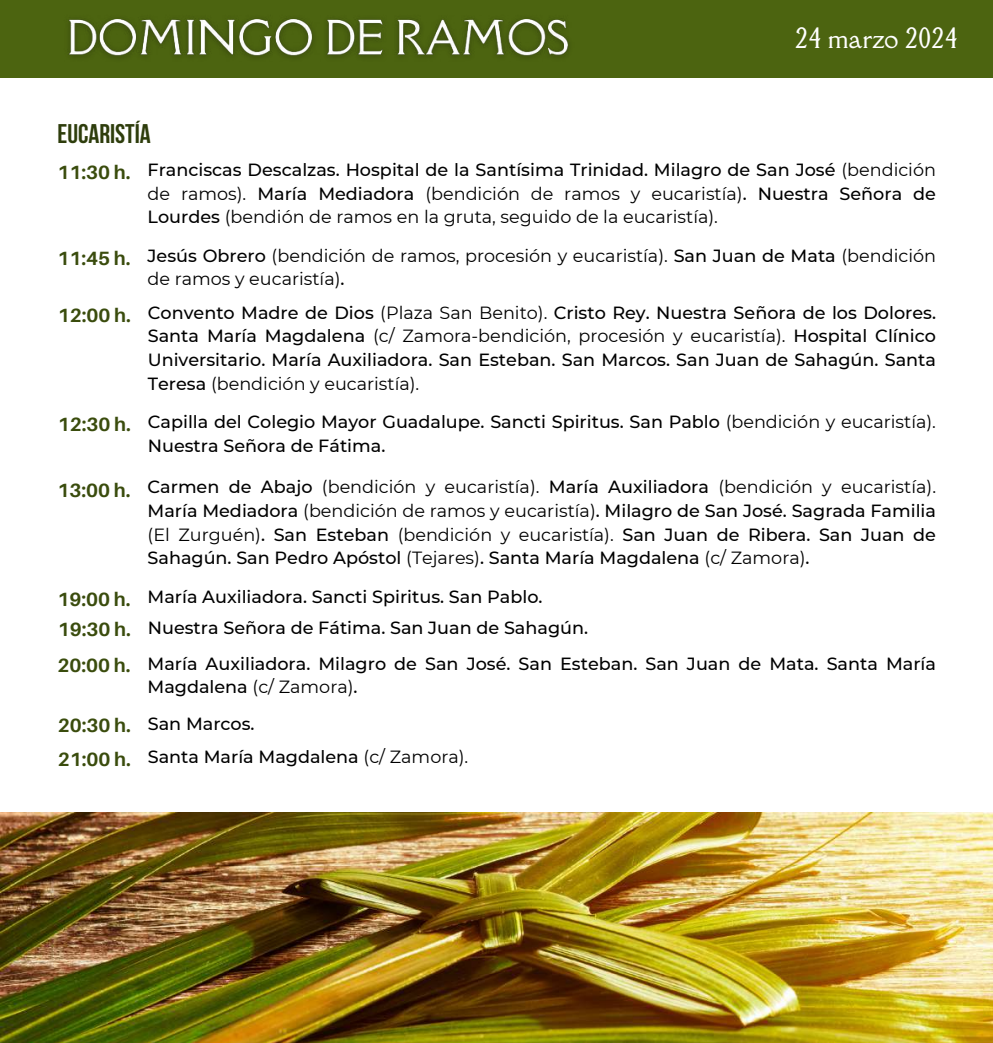
<style>
.page{position:relative;width:993px;height:1043px;background:#fff}
.page>*{position:absolute;margin:0;border:0;box-sizing:border-box;transform-origin:0 0}
.t1{font:700 26.95px "Bebas Neue";color:#2e3d0c}
.t2{font:25.72px "Della Respira";color:#fff}
.t3{font:700 19.25px "Aileron";color:#3a4c0d}
.t4{font:500 17.68px/23.6px "Montserrat";color:#000;text-align:justify}
.t5{font:17.68px/23.6px "Montserrat";color:#000}
.s1{font-weight:400}
.s2{font-weight:500}
</style>
<div class="page">
<img style="left:0;top:812px;width:992px;height:230px">
<div style="left:0;top:0;width:992px;height:77px;background:#4c6410"></div>
<img style="left:68px;top:18px;width:501px;height:39px">
<h1 class="t1" style="left:57px;top:123px;width:95px">EUCARISTÍA</h1>
<h2 class="t2" style="left:794px;top:20px;width:164px">24 marzo 2024</h2>
<p class="t3" style="left:57px;top:160px;width:75px">11:30 h.</p>
<p class="t4" style="left:147px;top:158px;width:789px">Franciscas Descalzas. Hospital de la Santísima Trinidad. Milagro de San José <span class="s1">(bendición de ramos).</span> María Mediadora <span class="s1">(bendición de ramos y eucaristía)</span>. Nuestra Señora de Lourdes <span class="s1">(bendión de ramos en la gruta, seguido de la eucaristía).</span></p>
<p class="t3" style="left:57px;top:246px;width:75px">11:45 h.</p>
<p class="t5" style="left:147px;top:243px;width:789px"><span class="s2">Jesús Obrero</span> (bendición de ramos, procesión y eucaristía). <span class="s2">San Juan de Mata</span> (bendición de ramos y eucaristía)<span class="s2">.</span></p>
<p class="t3" style="left:58px;top:303px;width:75px">12:00 h.</p>
<p class="t4" style="left:148px;top:300px;width:789px">Convento Madre de Dios <span class="s1">(Plaza San Benito).</span> Cristo Rey. Nuestra Señora de los Dolores.<br>Santa María Magdalena <span class="s1">(c/ Zamora-bendición, procesión y eucaristía).</span> Hospital Clínico Universitario. María Auxiliadora. San Esteban. San Marcos. San Juan de Sahagún. Santa Teresa <span class="s1">(bendición y eucaristía).</span></p>
<p class="t3" style="left:58px;top:412px;width:75px">12:30 h.</p>
<p class="t4" style="left:148px;top:410px;width:789px">Capilla del Colegio Mayor Guadalupe. Sancti Spiritus. San Pablo <span class="s1">(bendición y eucaristía).<br></span>Nuestra Señora de Fátima.</p>
<p class="t3" style="left:57px;top:477px;width:75px">13:00 h.</p>
<p class="t4" style="left:147px;top:475px;width:789px">Carmen de Abajo <span class="s1">(bendición y eucaristía).</span> María Auxiliadora <span class="s1">(bendición y eucaristía).<br></span>María Mediadora <span class="s1">(bendición de ramos y eucaristía)</span>. Milagro de San José. Sagrada Familia <span class="s1">(El Zurguén)</span>. San Esteban <span class="s1">(bendición y eucaristía).</span> San Juan de Ribera. San Juan de Sahagún. San Pedro Apóstol <span class="s1">(Tejares)</span>. Santa María Magdalena <span class="s1">(c/ Zamora)</span>.</p>
<p class="t3" style="left:57px;top:587px;width:75px">19:00 h.</p>
<p class="t4" style="left:147px;top:584px;width:396px">María Auxiliadora. Sancti Spiritus. San Pablo.</p>
<p class="t3" style="left:58px;top:617px;width:75px">19:30 h.</p>
<p class="t4" style="left:147px;top:609px;width:789px;line-height:35.7px">Nuestra Señora de Fátima. San Juan de Sahagún.<br>María Auxiliadora. Milagro de San José. San Esteban. San Juan de Mata. Santa María</p>
<p class="t4" style="left:147px;top:674px;width:211px">Magdalena <span class="s1">(c/ Zamora)</span>.</p>
<p class="t3" style="left:57px;top:653px;width:75px">20:00 h.</p>
<p class="t3" style="left:58px;top:713px;width:75px">20:30 h.</p>
<p class="t4" style="left:148px;top:711px;width:108px">San Marcos.</p>
<p class="t3" style="left:58px;top:746px;width:75px">21:00 h.</p>
<p class="t4" style="left:148px;top:744px;width:322px">Santa María Magdalena <span class="s1">(c/ Zamora).</span></p>
</div>
